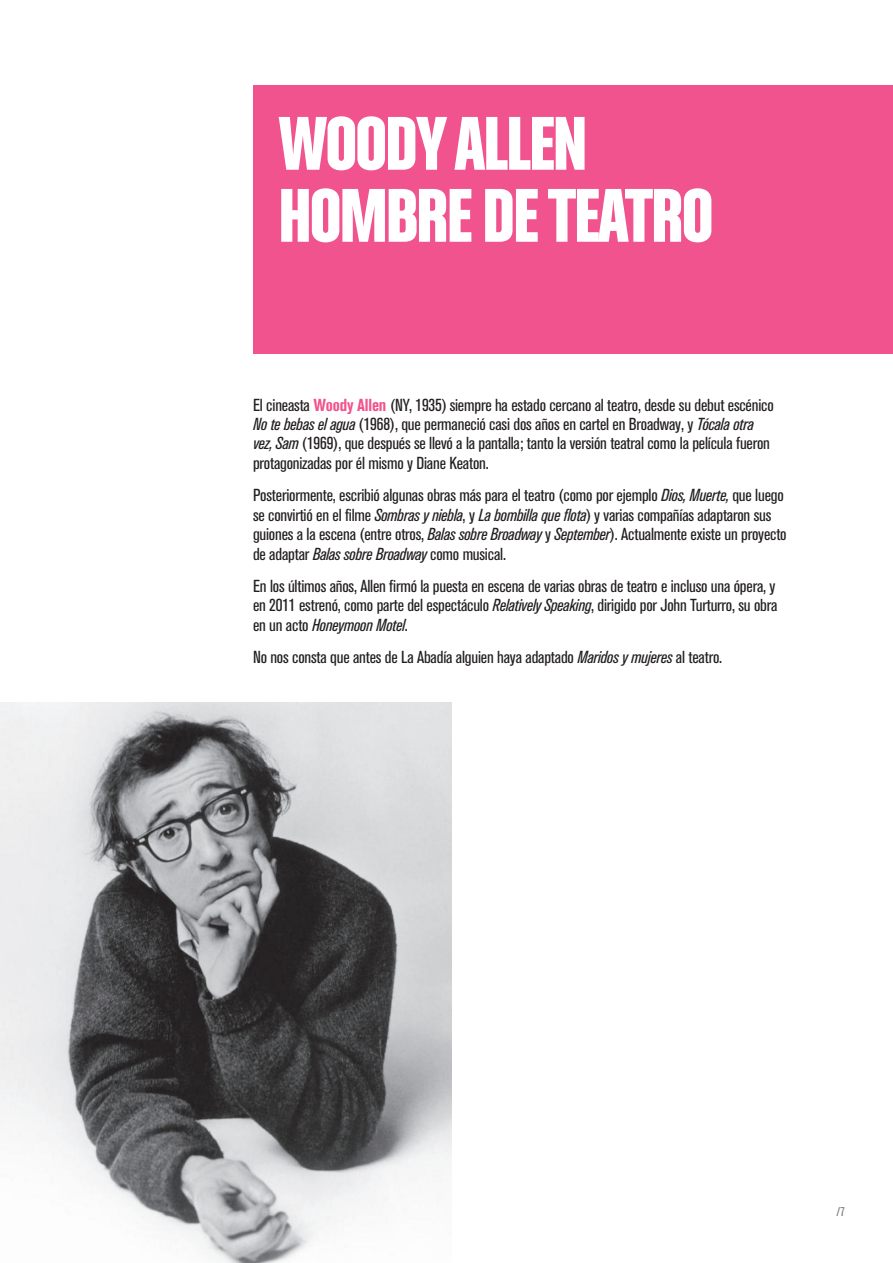
<style>
.page{position:relative;width:893px;height:1263px;background:#fff}
.page>*{position:absolute;margin:0;border:0;box-sizing:border-box;transform-origin:0 0}
.t1{font:81px/72px "Chalet Comprime Hong Kong Eighty";letter-spacing:-.02em;color:#fff;scale:1.04 1}
.t2{font:condensed 17.25px/19.5px "Akzidenz Grotesk BQ";letter-spacing:-.01em;color:#231f20;scale:1.04 1}
.t3{font:condensed 12.6px "Akzidenz Grotesk BQ";color:#808285;scale:1.04 1}
.s1{font-weight:700;color:#f0538d}
.s2{font-style:italic}
</style>
<div class="page">
<div style="left:253px;top:85px;width:640px;height:269px;background:#f0538d"></div>
<img style="left:0;top:702px;width:451px;height:561px">
<h1 class="t1" style="left:279px;top:105px;width:420px">WOODY ALLEN<br>HOMBRE DE TEATRO</h1>
<p class="t2" style="left:253px;top:395px;width:502px">El cineasta <span class="s1">Woody Allen</span> (NY, 1935) siempre ha estado cercano al teatro, desde su debut escénico <span class="s2">No te bebas el agua</span> (1968), que permaneció casi dos años en cartel en Broadway, y <span class="s2">Tócala otra vez, Sam</span> (1969), que después se llevó a la pantalla; tanto la versión teatral como la película fueron protagonizadas por él mismo y Diane Keaton.</p>
<p class="t2" style="left:253px;top:486px;width:515px">Posteriormente, escribió algunas obras más para el teatro (como por ejemplo <span class="s2">Dios, Muerte,</span> que luego se convirtió en el filme <span class="s2">Sombras y niebla</span>, y <span class="s2">La bombilla que flota</span>) y varias compañías adaptaron sus guiones a la escena (entre otros, <span class="s2">Balas sobre Broadway</span> y <span class="s2">September</span>). Actualmente existe un proyecto de adaptar <span class="s2">Balas sobre Broadway</span> como musical.</p>
<p class="t2" style="left:253px;top:576px;width:506px;text-align:justify">En los últimos años, Allen firmó la puesta en escena de varias obras de teatro e incluso una ópera, y en 2011 estrenó, como parte del espectáculo <span class="s2">Relatively Speaking</span>, dirigido por John Turturro, su obra en un acto <span class="s2">Honeymoon Motel</span>.</p>
<p class="t2" style="left:253px;top:648px;width:453px">No nos consta que antes de La Abadía alguien haya adaptado <span class="s2">Maridos y mujeres</span> al teatro.</p>
<p class="t3" style="left:836px;top:1204px;width:10px">/7</p>
</div>
